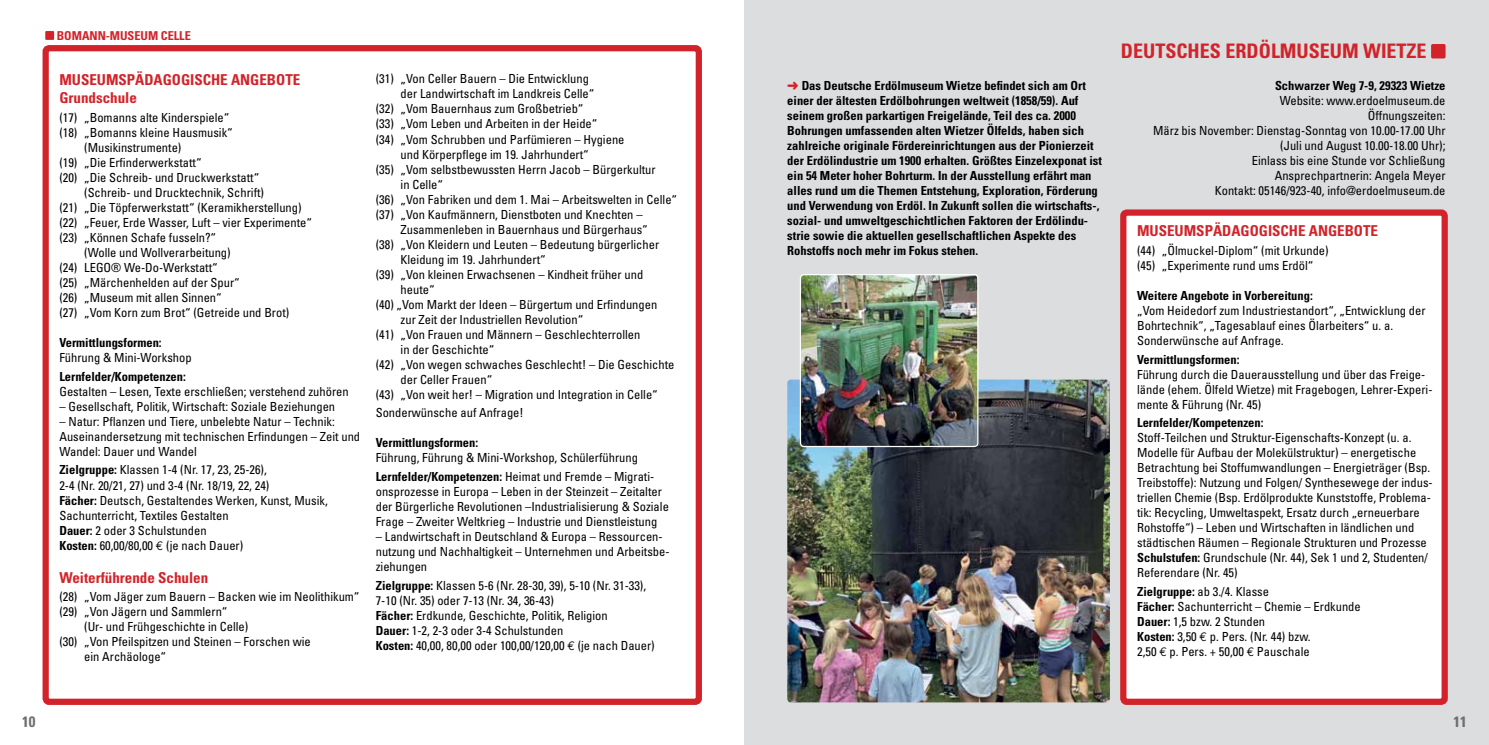
<style>
.page{position:relative;width:1489px;height:745px;background:#fff}
.page>*{position:absolute;margin:0;border:0;box-sizing:border-box;transform-origin:0 0}
.t1{font:700 condensed 20px "Univers";color:#d2232a}
.t2{font:700 condensed 15px/18px "Univers";color:#d2232a}
.t3{font:700 condensed 15px "Univers";color:#6d6e71}
.t4{font:condensed 12.5px/15px "Univers";color:#000}
.t5{font:700 condensed 12.5px/15px "Univers";color:#000}
.t6{font:700 condensed 12.25px "Univers";color:#d2232a}
.s1{font-weight:700}
.s2{font-family:"Euro Mono Std";font-stretch:normal}
.s3{color:#d2232a}
.s4{font-style:italic}
</style>
<div class="page">
<div style="left:744px;top:0;width:744px;height:744px;background:#dcddde"></div>
<div style="left:43px;top:45px;width:659px;height:659px;border:6px solid #d2232a;border-radius:4px"></div>
<img style="left:787px;top:379px;width:322px;height:323px">
<div style="left:1430px;top:44px;width:15px;height:14px;background:#d2232a;border-radius:2px"></div>
<div style="left:1123px;top:212px;width:321px;height:489px;background:#fff;border-radius:4px"></div>
<div style="left:1120px;top:209px;width:327px;height:495px;border:6px solid #d2232a;border-radius:4px"></div>
<img style="left:801px;top:274px;width:176px;height:171px">
<div style="left:799px;top:274px;width:179px;height:173px;border:1px solid #fff;border-radius:4px"></div>
<div style="left:45px;top:31px;width:9px;height:9px;background:#d2232a"></div>
<p class="t3" style="left:22px;top:711px;width:15px">10</p>
<p class="t6" style="left:57px;top:28px;width:135px">Bomann-Museum Celle</p>
<p class="t2" style="left:59px;top:71px;width:242px;text-indent:76px">ädagogische Angebote<br>Grundschule</p>
<p class="t4" style="left:59px;top:110px;width:171px">(17) „Bomanns alte Kinderspiele“</p>
<p class="t4" style="left:59px;top:125px;width:175px">(18) „Bomanns kleine Hausmusik“</p>
<p class="t4" style="left:84px;top:140px;width:99px">(Musikinstrumente)</p>
<p class="t4" style="left:59px;top:155px;width:144px">(19) „Die Erfinderwerkstatt“</p>
<p class="t4" style="left:59px;top:170px;width:201px">(20) „Die Schreib- und Druckwerkstatt“</p>
<p class="t4" style="left:84px;top:185px;width:181px">(Schreib- und Drucktechnik, Schrift)</p>
<p class="t4" style="left:59px;top:200px;width:244px">(21) „Die Töpferwerkstatt“ (Keramikherstellung)</p>
<p class="t4" style="left:59px;top:215px;width:254px">(22) „Feuer, Erde Wasser, Luft – vier Experimente“</p>
<p class="t4" style="left:59px;top:230px;width:158px">(23) „Können Schafe fusseln?“</p>
<p class="t4" style="left:84px;top:245px;width:148px">(Wolle und Wollverarbeitung)</p>
<p class="t4" style="left:59px;top:260px;width:160px">(24) LEGO® We-Do-Werkstatt“</p>
<p class="t4" style="left:59px;top:275px;width:182px">(25) „Märchenhelden auf der Spur“</p>
<p class="t4" style="left:59px;top:290px;width:164px">(26) „Museum mit allen Sinnen“</p>
<p class="t4" style="left:59px;top:305px;width:231px">(27) „Vom Korn zum Brot“ (Getreide und Brot)</p>
<p class="t5" style="left:59px;top:335px;width:104px">Vermittlungsformen:</p>
<p class="t4" style="left:59px;top:350px;width:134px">Führung &amp; Mini-Workshop</p>
<p class="t5" style="left:59px;top:368px;width:128px">Lernfelder/Kompetenzen:</p>
<p class="t4" style="left:59px;top:383px;width:291px">Gestalten – Lesen, Texte erschließen; verstehend zuhören</p>
<p class="t4" style="left:59px;top:398px;width:277px">– Gesellschaft, Politik, Wirtschaft: Soziale Beziehungen</p>
<p class="t4" style="left:59px;top:413px;width:302px">– Natur: Pflanzen und Tiere, unbelebte Natur – Technik:<br>Auseinandersetzung mit technischen Erfindungen – Zeit und<br>Wandel: Dauer und Wandel</p>
<p class="t4" style="left:59px;top:462px;width:270px"><span class="s1">Zielgruppe:</span> Klassen 1-4 (Nr. 17, 23, 25-26),<br>2-4 (Nr. 20/21, 27) und 3-4 (Nr. 18/19, 22, 24)<br><span class="s1">Fächer:</span> Deutsch, Gestaltendes Werken, Kunst, Musik, Sachunterricht, Textiles Gestalten<br><span class="s1">Dauer:</span> 2 oder 3 Schulstunden<br><span class="s1">Kosten:</span> 60,00/80,00 <span class="s2">€</span> (je nach Dauer)</p>
<p class="t2" style="left:59px;top:568px;width:150px">Weiterführende Schulen</p>
<p class="t4" style="left:59px;top:588px;width:301px">(28) „Vom Jäger zum Bauern – Backen wie im Neolithikum“</p>
<p class="t4" style="left:59px;top:603px;width:170px">(29) „Von Jägern und Sammlern“</p>
<p class="t4" style="left:84px;top:618px;width:166px">(Ur- und Frühgeschichte in Celle)</p>
<p class="t4" style="left:59px;top:633px;width:253px">(30) „Von Pfeilspitzen und Steinen – Forschen wie</p>
<p class="t4" style="left:84px;top:648px;width:83px">ein Archäologe“</p>
<p class="t2" style="left:59px;top:71px;width:57px">Museumsp</p>
<p class="t4" style="left:376px;top:71px;width:215px">(31) „Von Celler Bauern – Die Entwicklung</p>
<p class="t4" style="left:400px;top:86px;width:195px">der Landwirtschaft im Landkreis Celle“</p>
<p class="t4" style="left:376px;top:101px;width:209px">(32) „Vom Bauernhaus zum Großbetrieb“</p>
<p class="t4" style="left:376px;top:116px;width:223px">(33) „Vom Leben und Arbeiten in der Heide“</p>
<p class="t4" style="left:376px;top:131px;width:250px">(34) „Vom Schrubben und Parfümieren – Hygiene</p>
<p class="t4" style="left:400px;top:146px;width:190px">und Körperpflege im 19. Jahrhundert“</p>
<p class="t4" style="left:376px;top:161px;width:281px">(35) „Vom selbstbewussten Herrn Jacob – Bürgerkultur</p>
<p class="t4" style="left:400px;top:176px;width:44px">in Celle“</p>
<p class="t4" style="left:376px;top:191px;width:303px">(36) „Von Fabriken und dem 1. Mai – Arbeitswelten in Celle“</p>
<p class="t4" style="left:376px;top:206px;width:268px">(37) „Von Kaufmännern, Dienstboten und Knechten –</p>
<p class="t4" style="left:400px;top:221px;width:249px">Zusammenleben in Bauernhaus und Bürgerhaus“</p>
<p class="t4" style="left:376px;top:236px;width:285px">(38) „Von Kleidern und Leuten – Bedeutung bürgerlicher</p>
<p class="t4" style="left:400px;top:251px;width:147px">Kleidung im 19. Jahrhundert“</p>
<p class="t4" style="left:376px;top:266px;width:269px">(39) „Von kleinen Erwachsenen – Kindheit früher und</p>
<p class="t4" style="left:400px;top:281px;width:36px">heute“</p>
<p class="t4" style="left:376px;top:296px;width:283px">(40) „Vom Markt der Ideen – Bürgertum und Erfindungen</p>
<p class="t4" style="left:400px;top:311px;width:184px">zur Zeit der Industriellen Revolution“</p>
<p class="t4" style="left:376px;top:326px;width:266px">(41) „Von Frauen und Männern – Geschlechterrollen</p>
<p class="t4" style="left:400px;top:341px;width:95px">in der Geschichte“</p>
<p class="t4" style="left:376px;top:356px;width:300px">(42) „Von wegen schwaches Geschlecht! – Die Geschichte</p>
<p class="t4" style="left:400px;top:371px;width:93px">der Celler Frauen“</p>
<p class="t4" style="left:376px;top:386px;width:283px">(43) „Von weit her! – Migration und Integration in Celle“</p>
<p class="t4" style="left:376px;top:405px;width:149px">Sonderwünsche auf Anfrage!</p>
<p class="t5" style="left:376px;top:435px;width:104px">Vermittlungsformen:</p>
<p class="t4" style="left:376px;top:448px;width:280px;line-height:18.5px">Führung, Führung &amp; Mini-Workshop, Schülerführung<br><span class="s1">Lernfelder/Kompetenzen:</span> Heimat und Fremde – Migrati-</p>
<p class="t4" style="left:376px;top:483px;width:295px">onsprozesse in Europa – Leben in der Steinzeit – Zeitalter der Bürgerliche Revolutionen –Industrialisierung &amp; Soziale<br>Frage – Zweiter Weltkrieg – Industrie und Dienstleistung</p>
<p class="t4" style="left:376px;top:528px;width:295px">– Landwirtschaft in Deutschland &amp; Europa – Ressourcen&shy;nutzung und Nachhaltigkeit – Unternehmen und Arbeitsbe&shy;ziehungen</p>
<p class="t4" style="left:376px;top:577px;width:280px"><span class="s1">Zielgruppe:</span> Klassen 5-6 (Nr. 28-30, 39), 5-10 (Nr. 31-33), 7-10 (Nr. 35) oder 7-13 (Nr. 34, 36-43)<br><span class="s1">Fächer:</span> Erdkunde, Geschichte, Politik, Religion<br><span class="s1">Dauer:</span> 1-2, 2-3 oder 3-4 Schulstunden<br><span class="s1">Kosten:</span> 40,00, 80,00 oder 100,00/120,00 <span class="s2">€</span> (je nach Dauer)</p>
<h1 class="t1" style="left:1120px;top:39px;width:307px">Deutsch es Erdölmuseum Wietze</h1>
<p class="t5" style="left:787px;top:78px;width:316px"><span class="s3">➜</span> Das Deutsche Erdölmuseum Wietze befindet sich am Ort einer der ältesten Erdölbohrungen weltweit (1858/59). Auf seinem großen parkartigen Freigelände, Teil des ca. 2000<br>Bohrungen umfassenden alten Wietzer Ölfelds, haben sich zahlreiche originale Fördereinrichtungen aus der Pionierzeit der Erdölindustrie um 1900 erhalten. Größtes Einzelexponat ist ein 54 Meter hoher Bohrturm. In der Ausstellung erfährt man alles rund um die Themen Entstehung, Exploration, Förderung und Verwendung von Erdöl. In Zukunft sollen die wirtschafts-, sozial- und umweltgeschichtlichen Faktoren der Erdölindu&shy;strie sowie die aktuellen gesellschaftlichen Aspekte des Rohstoffs noch mehr im Fokus stehen.</p>
<p class="t5" style="left:1274px;top:78px;width:172px">Schwarzer Weg 7-9, 29323 Wietze</p>
<p class="t4" style="left:1153px;top:93px;width:294px;text-align:right">Website: www.erdoelmuseum.de<br>Öffnungszeiten:<br>März bis November: Dienstag-Sonntag von 10.00-17.00 Uhr (Juli und August 10.00-18.00 Uhr);<br>Einlass bis eine Stunde vor Schließung Ansprechpartnerin: Angela Meyer<br>Kontakt: 05146/923-40, info@erdoelmuseum.de</p>
<p class="t2" style="left:1137px;top:222px;width:57px">Museumsp</p>
<p class="t2" style="left:1212px;top:222px;width:166px">ädagogische Angebote</p>
<p class="t4" style="left:1137px;top:242px;width:193px">(44) „Ölmuckel-Diplom“ (mit Urkunde) (45) „Experimente rund ums Erdöl“</p>
<p class="t5" style="left:1137px;top:288px;width:177px">Weitere Angebote in Vorbereitung:</p>
<p class="t4" style="left:1137px;top:302px;width:290px">„Vom Heidedorf zum Industriestandort“, „Entwicklung der<br>Bohrtechnik“, „Tagesablauf eines Ölarbeiters“ u. a.<br>Sonderwünsche auf Anfrage<span class="s4">.</span></p>
<p class="t5" style="left:1137px;top:351px;width:104px">Vermittlungsformen:</p>
<p class="t4" style="left:1137px;top:366px;width:297px">Führung durch die Dauerausstellung und über das Freige&shy;lände (ehem. Ölfeld Wietze) mit Fragebogen, Lehrer-Experi&shy;mente &amp; Führung (Nr. 45)</p>
<p class="t5" style="left:1137px;top:415px;width:128px">Lernfelder/Kompetenzen:</p>
<p class="t4" style="left:1137px;top:430px;width:297px">Stoff-Teilchen und Struktur-Eigenschafts-Konzept (u. a.<br>Modelle für Aufbau der Molekülstruktur) – energetische Betrachtung bei Stoffumwandlungen – Energieträger (Bsp.<br>Treibstoffe): Nutzung und Folgen/ Synthesewege der indus&shy;triellen Chemie (Bsp. Erdölprodukte Kunststoffe, Problema&shy;tik: Recycling, Umweltaspekt, Ersatz durch „erneuerbare Rohstoffe“) – Leben und Wirtschaften in ländlichen und städtischen Räumen – Regionale Strukturen und Prozesse <span class="s1">Schulstufen:</span> Grundschule (Nr. 44), Sek 1 und 2, Studenten/ Referendare (Nr. 45)</p>
<p class="t4" style="left:1137px;top:583px;width:225px"><span class="s1">Zielgruppe:</span> ab 3./4. Klasse<br><span class="s1">Fächer:</span> Sachunterricht – Chemie – Erdkunde <span class="s1">Dauer:</span> 1,5 bzw. 2 Stunden<br><span class="s1">Kosten:</span> 3,50 <span class="s2">€</span> p. Pers. (Nr. 44) bzw.<br>2,50 <span class="s2">€</span> p. Pers. + 50,00 <span class="s2">€</span> Pauschale</p>
<p class="t3" style="left:1453px;top:711px;width:15px">11</p>
</div>
